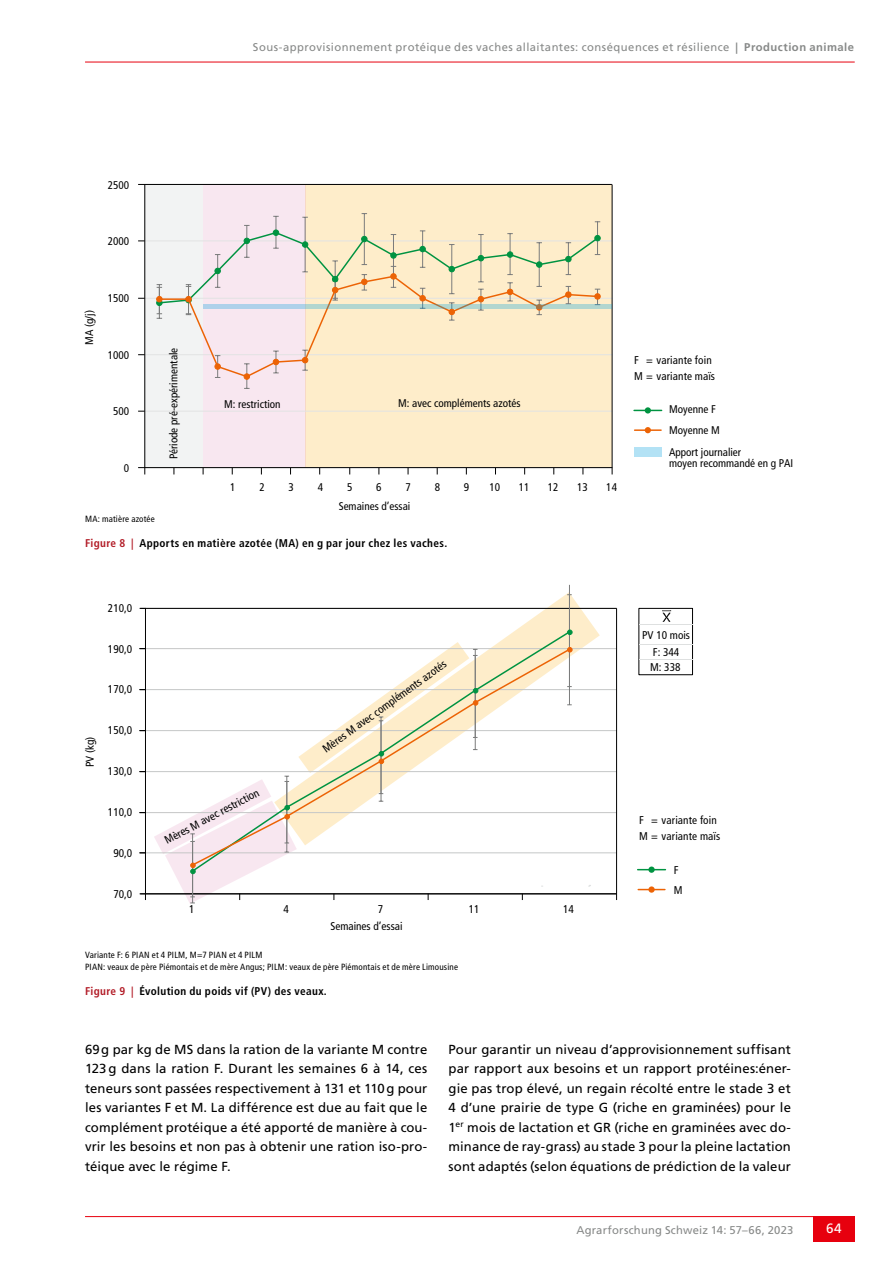
<style>
.page{position:relative;width:893px;height:1263px;background:#fff}
.page>*{position:absolute;margin:0;border:0;box-sizing:border-box;transform-origin:0 0}
.t1{font:13.5px "Frutiger LT Std";color:#fff}
.t2{font:13.2px/19.5px "Frutiger LT Std";letter-spacing:.01em;color:#000;text-align:justify}
.t3{font:condensed 11.25px/16.2px "Frutiger LT Std";letter-spacing:.005em;color:#000}
.t4{font:700 condensed 11.25px "Frutiger LT Std";letter-spacing:.03em;color:#000}
.t5{font:11.25px "Frutiger LT Std";letter-spacing:.035em;color:#878988}
.t6{font:11.25px "Frutiger LT Std";letter-spacing:.015em;color:#878988}
.t7{font:condensed 11.1px/21.1px "Frutiger LT Std";color:#000}
.t8{font:condensed 9px/12px "Frutiger LT Std";letter-spacing:.02em;color:#000}
.s1{font-weight:700}
.s2{color:#b21c27}
</style>
<div class="page">
<hr style="left:85px;top:62px;width:770px;height:1px;background:#e7000e">
<hr style="left:85px;top:1216px;width:770px;height:1px;background:#e7000e">
<div style="left:813px;top:1216px;width:42px;height:26px;background:#e7000e"></div>
<div style="left:305px;top:184px;width:307px;height:283px;background:#feedca"></div>
<div style="left:145px;top:185px;width:58px;height:282px;background:#f2f3f3"></div>
<div style="left:203px;top:185px;width:102px;height:282px;background:#f8e7f0"></div>
<hr style="left:145px;top:411px;width:467px;height:1px;background:#e2e3e3">
<hr style="left:145px;top:354px;width:467px;height:1px;background:#e2e3e3">
<hr style="left:145px;top:298px;width:467px;height:1px;background:#e2e3e3">
<hr style="left:145px;top:241px;width:467px;height:1px;background:#e2e3e3">
<hr style="left:138px;top:184px;width:474px;height:1px;background:#000">
<hr style="left:138px;top:467px;width:474px;height:1px;background:#000">
<hr style="left:145px;top:184px;width:1px;height:290px;background:#000">
<hr style="left:612px;top:184px;width:1px;height:290px;background:#000">
<div style="left:594px;top:235px;width:7px;height:6px;border:1px solid #009341;border-radius:50%"></div>
<svg style="left:197px;top:321px;width:126px;height:57px"></svg>
<svg style="left:215px;top:355px;width:5px;height:23px"></svg>
<div style="left:215px;top:363px;width:6px;height:7px;border:1px solid #ec6305;border-radius:50%"></div>
<svg style="left:244px;top:363px;width:6px;height:26px"></svg>
<div style="left:244px;top:373px;width:6px;height:7px;border:1px solid #ec6305;border-radius:50%"></div>
<svg style="left:273px;top:351px;width:6px;height:23px"></svg>
<svg style="left:302px;top:350px;width:6px;height:21px"></svg>
<svg style="left:156px;top:213px;width:444px;height:108px"></svg>
<div style="left:594px;top:293px;width:7px;height:6px;border:1px solid #ec6305;border-radius:50%"></div>
<svg style="left:203px;top:304px;width:409px;height:4px;background:#afcfcf"></svg>
<svg style="left:634px;top:407px;width:28px;height:6px"></svg>
<hr style="left:635px;top:429px;width:26px;height:2px;background:#ec6305">
<svg style="left:645px;top:427px;width:6px;height:6px"></svg>
<div style="left:634px;top:447px;width:28px;height:9px;background:#b3e2f5"></div>
<svg style="left:274px;top:592px;width:326px;height:114px"></svg>
<hr style="left:145px;top:852px;width:472px;height:1px;background:#c5c7c7">
<hr style="left:145px;top:812px;width:472px;height:1px;background:#c5c7c7">
<hr style="left:145px;top:771px;width:472px;height:1px;background:#c5c7c7">
<hr style="left:145px;top:730px;width:472px;height:1px;background:#c5c7c7">
<hr style="left:145px;top:689px;width:472px;height:1px;background:#c5c7c7">
<hr style="left:145px;top:648px;width:472px;height:1px;background:#c5c7c7">
<hr style="left:145px;top:608px;width:1px;height:286px;background:#000">
<hr style="left:140px;top:608px;width:477px;height:1px;background:#000">
<hr style="left:145px;top:893px;width:472px;height:1px;background:#000">
<svg style="left:140px;top:893px;width:6px;height:7px"></svg>
<hr style="left:616px;top:608px;width:1px;height:292px;background:#000">
<hr style="left:569px;top:585px;width:1px;height:47px;background:#7b7c7c">
<svg style="left:274px;top:630px;width:297px;height:17px"></svg>
<svg style="left:567px;top:630px;width:5px;height:5px"></svg>
<svg style="left:478px;top:647px;width:93px;height:207px"></svg>
<svg style="left:154px;top:642px;width:324px;height:262px"></svg>
<svg style="left:567px;top:647px;width:5px;height:5px"></svg>
<div style="left:639px;top:608px;width:54px;height:67px;border:1px solid #000"></div>
<img style="left:662px;top:609px;width:17px;height:13px">
<hr style="left:639px;top:624px;width:53px;height:1px;background:#dee0e0">
<hr style="left:639px;top:644px;width:53px;height:1px;background:#dee0e0">
<hr style="left:639px;top:659px;width:53px;height:1px;background:#dee0e0">
<svg style="left:638px;top:869px;width:27px;height:1px"></svg>
<svg style="left:648px;top:866px;width:7px;height:7px"></svg>
<svg style="left:638px;top:889px;width:27px;height:1px"></svg>
<svg style="left:648px;top:886px;width:7px;height:7px"></svg>
<p class="t5" style="left:253px;top:40px;width:603px">Sous-approvisionnement protéique des vaches allaitantes: conséquences et résilience <span class="s1">| Production animale</span></p>
<p class="t7" style="left:108px;top:174px;width:23px">2500</p>
<p class="t7" style="left:108px;top:231px;width:23px">2000</p>
<p class="t7" style="left:79px;top:345px;width:36px;rotate:-90deg">MA (g/j)</p>
<p class="t7" style="left:108px;top:288px;width:23px">1500</p>
<p class="t7" style="left:108px;top:344px;width:23px">1000</p>
<p class="t7" style="left:113px;top:401px;width:18px">500</p>
<p class="t7" style="left:124px;top:458px;width:7px">0</p>
<p class="t7" style="left:163px;top:459px;width:113px;rotate:-90deg">Période pré-expérimentale</p>
<p class="t7" style="left:224px;top:393px;width:58px">M: restriction</p>
<p class="t7" style="left:398px;top:392px;width:124px">M: avec compléments azotés</p>
<p class="t7" style="left:230px;top:476px;width:7px">1</p>
<p class="t7" style="left:259px;top:476px;width:7px">2</p>
<p class="t7" style="left:289px;top:476px;width:7px">3</p>
<p class="t7" style="left:318px;top:476px;width:7px">4</p>
<p class="t7" style="left:347px;top:476px;width:7px">5</p>
<p class="t7" style="left:376px;top:476px;width:7px">6</p>
<p class="t7" style="left:405px;top:476px;width:7px">7</p>
<p class="t7" style="left:435px;top:476px;width:7px">8</p>
<p class="t7" style="left:464px;top:476px;width:7px">9</p>
<p class="t7" style="left:489px;top:476px;width:12px">10</p>
<p class="t7" style="left:519px;top:476px;width:12px">11</p>
<p class="t7" style="left:548px;top:476px;width:12px">12</p>
<p class="t7" style="left:577px;top:476px;width:12px">13</p>
<p class="t7" style="left:606px;top:476px;width:12px">14</p>
<p class="t7" style="left:339px;top:496px;width:73px">Semaines d’essai</p>
<p class="t3" style="left:634px;top:352px;width:83px">F = variante foin<br>M = variante maïs</p>
<p class="t7" style="left:669px;top:399px;width:74px">Moyenne F<br>Moyenne M<br>Apport journalier</p>
<p class="t7" style="left:669px;top:453px;width:126px">moyen recommandé en g PAI</p>
<p class="t8" style="left:85px;top:513px;width:71px">MA: matière azotée</p>
<p class="t4" style="left:85px;top:536px;width:364px"><span class="s2">Figure 8 |</span> Apports en matière azotée (MA) en g par jour chez les vaches.</p>
<p class="t3" style="left:108px;top:600px;width:26px">210,0</p>
<p class="t3" style="left:108px;top:641px;width:26px">190,0</p>
<p class="t3" style="left:108px;top:681px;width:26px">170,0</p>
<p class="t3" style="left:82px;top:767px;width:32px;rotate:-90deg">PV (kg)</p>
<p class="t3" style="left:108px;top:722px;width:26px">150,0</p>
<p class="t3" style="left:108px;top:763px;width:26px">130,0</p>
<p class="t3" style="left:108px;top:804px;width:26px">110,0</p>
<p class="t3" style="left:113px;top:845px;width:20px">90,0</p>
<p class="t3" style="left:113px;top:886px;width:20px">70,0</p>
<p class="t3" style="left:162px;top:834px;width:107px;rotate:-28deg">Mères M avec restriction</p>
<p class="t3" style="left:319px;top:744px;width:151px;rotate:-36deg">Mères M avec compléments azotés</p>
<p class="t3" style="left:189px;top:901px;width:7px">1</p>
<p class="t3" style="left:284px;top:901px;width:7px">4</p>
<p class="t3" style="left:378px;top:901px;width:7px">7</p>
<p class="t3" style="left:469px;top:901px;width:12px">11</p>
<p class="t3" style="left:563px;top:901px;width:12px">14</p>
<p class="t3" style="left:330px;top:918px;width:74px">Semaines d’essai</p>
<p class="t8" style="left:85px;top:948px;width:374px">Variante F: 6 PIAN et 4 PILM, M=7 PIAN et 4 PILM<br>PIAN: veaux de père Piémontais et de mère Angus; PILM: veaux de père Piémontais et de mère Limousine</p>
<p class="t4" style="left:85px;top:984px;width:243px"><span class="s2">Figure 9 |</span> Évolution du poids vif (PV) des veaux.</p>
<p class="t3" style="left:642px;top:626px;width:49px;line-height:17.1px;text-align:center">PV 10 mois<br>F: 344</p>
<p class="t3" style="left:650px;top:659px;width:32px">M: 338</p>
<p class="t3" style="left:639px;top:812px;width:83px">F = variante foin<br>M = variante maïs</p>
<p class="t3" style="left:674px;top:860px;width:10px;line-height:19.6px">F<br>M</p>
<p class="t2" style="left:85px;top:1039px;width:344px">69g par kg de MS dans la ration de la variante M contre 123g dans la ration F. Durant les semaines 6 à 14, ces teneurs sont passées respectivement à 131 et 110g pour les variantes F et M. La différence est due au fait que le complément protéique a été apporté de manière à cou&shy;vrir les besoins et non pas à obtenir une ration iso-pro&shy;téique avec le régime F.</p>
<p class="t2" style="left:449px;top:1039px;width:344px">Pour garantir un niveau d’approvisionnement suffisant par rapport aux besoins et un rapport protéines:éner&shy;gie pas trop élevé, un regain récolté entre le stade 3 et 4 d’une prairie de type G (riche en graminées) pour le 1<sup>er</sup> mois de lactation et GR (riche en graminées avec do&shy;minance de ray-grass) au stade 3 pour la pleine lactation sont adaptés (selon équations de prédiction de la valeur</p>
<p class="t6" style="left:576px;top:1223px;width:219px">Agrarforschung Schweiz 14: 57–66, 2023</p>
<p class="t1" style="left:826px;top:1221px;width:17px">64</p>
</div>
